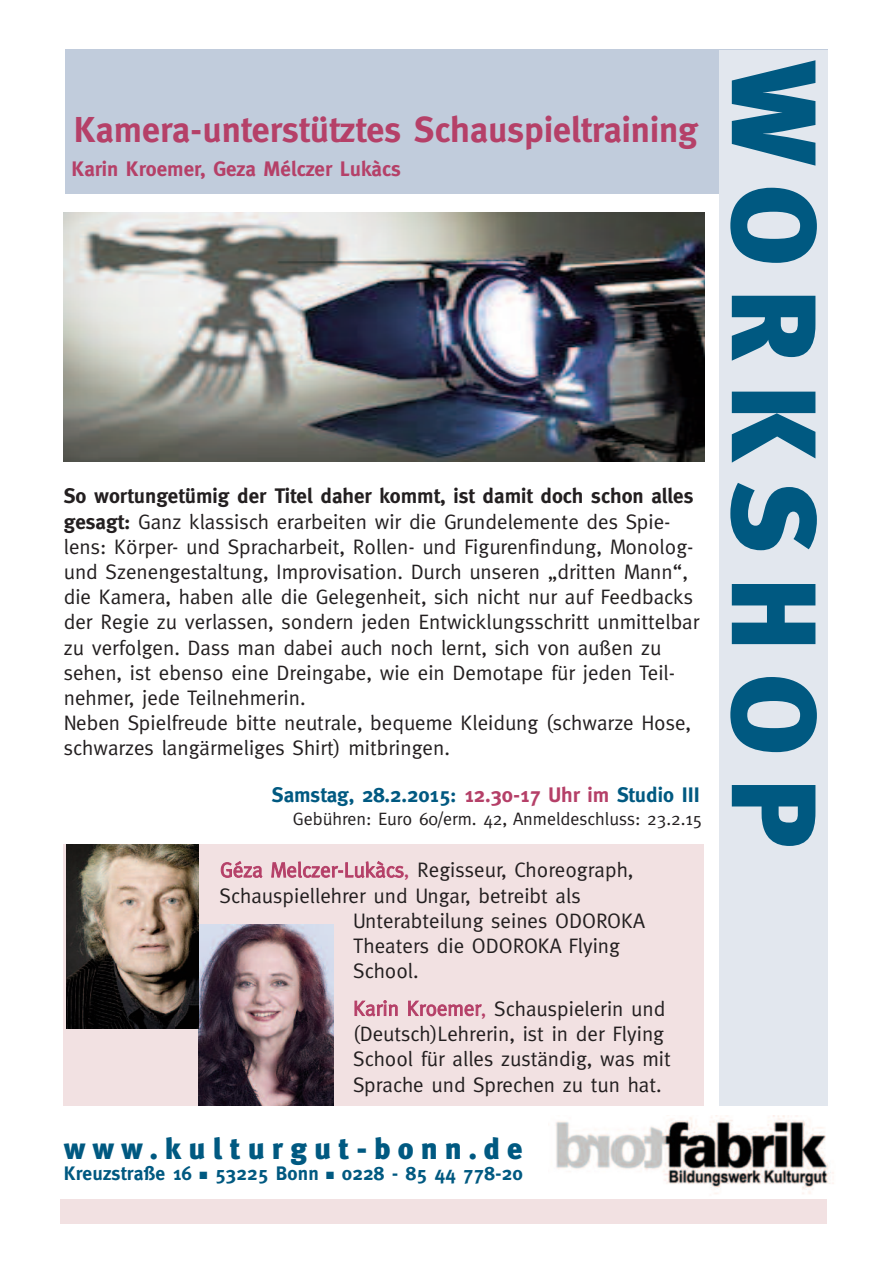
<style>
.page{position:relative;width:893px;height:1263px;background:#fff}
.page>*{position:absolute;margin:0;border:0;box-sizing:border-box;transform-origin:0 0}
.t1{font:900 120px "Meta Plus";letter-spacing:.165em;color:#005981}
.t2{font:700 36px "Meta";color:#b54068}
.t3{font:900 30px "Meta Plus";letter-spacing:.235em;color:#005981}
.t4{font:21px/25.2px "Meta";color:#231f20}
.t5{font:700 21px "Meta";color:#005981}
.t6{font:700 21px "Meta";color:#b54068}
.t7{font:700 19.5px "Meta";letter-spacing:.01em;color:#005981}
.t8{font:18px "Meta";color:#231f20}
.s1{font-weight:700}
.s2{color:#b54068}
</style>
<div class="page">
<div style="left:65px;top:50px;width:762px;height:144px;background:#c1ccdc"></div>
<div style="left:719px;top:50px;width:108px;height:1056px;background:#e2e7ee"></div>
<div style="left:64px;top:844px;width:640px;height:261px;background:#f2e1e2"></div>
<img style="left:555px;top:1116px;width:279px;height:78px">
<img style="left:64px;top:213px;width:640px;height:249px">
<img style="left:199px;top:924px;width:135px;height:182px">
<img style="left:66px;top:844px;width:133px;height:185px">
<div style="left:61px;top:1199px;width:766px;height:24px;background:#f2e1e2"></div>
<h2 class="t2" style="left:74px;top:109px;width:626px">Kamera-unterstütztes Schauspieltraining</h2>
<p class="t6" style="left:71px;top:156px;width:331px">Karin Kroemer, Geza Mélczer Lukàcs</p>
<p class="t4" style="left:64px;top:483px;width:637px"><span class="s1">So wortungetümig der Titel daher kommt, ist damit doch schon alles gesagt:</span> Ganz klassisch erarbeiten wir die Grundelemente des Spie&shy;lens: Körper- und Spracharbeit, Rollen- und Figurenfindung, Monolog&shy;und Szenengestaltung, Improvisation. Durch unseren „dritten Mann“, die Kamera, haben alle die Gelegenheit, sich nicht nur auf Feedbacks der Regie zu verlassen, sondern jeden Entwicklungsschritt unmittelbar zu verfolgen. Dass man dabei auch noch lernt, sich von außen zu sehen, ist ebenso eine Dreingabe, wie ein Demotape für jeden Teil&shy;nehmer, jede Teilnehmerin.<br>Neben Spielfreude bitte neutrale, bequeme Kleidung (schwarze Hose, schwarzes langärmeliges Shirt) mitbringen.</p>
<p class="t5" style="left:272px;top:783px;width:429px">Samstag, 28.2.2015: <span class="s2">12.30-17 Uhr im</span> Studio III</p>
<p class="t8" style="left:293px;top:808px;width:411px">Gebühren: Euro 60/erm. 42, Anmeldeschluss: 23.2.15</p>
<p class="t4" style="left:220px;top:857px;width:415px"><span class="s2">Géza Melczer-Lukàcs,</span> Regisseur, Choreograph,</p>
<p class="t4" style="left:220px;top:883px;width:363px">Schauspiellehrer und Ungar, betreibt als</p>
<p class="t4" style="left:353px;top:908px;width:294px">Unterabteilung seines ODOROKA</p>
<p class="t4" style="left:353px;top:933px;width:269px">Theaters die ODOROKA Flying</p>
<p class="t4" style="left:353px;top:958px;width:67px">School.</p>
<p class="t4" style="left:353px;top:996px;width:319px"><span class="s2">Karin Kroemer,</span> Schauspielerin und (Deutsch)Lehrerin, ist in der Flying School für alles zuständig, was mit Sprache und Sprechen zu tun hat.</p>
<h3 class="t3" style="left:64px;top:1131px;width:460px">www.kulturgut-bonn.de</h3>
<p class="t7" style="left:64px;top:1162px;width:461px">Kreuzstraße 16 ■ 53225 Bonn ■ 0228 - 85 44 778-20</p>
<h1 class="t1" style="left:843px;top:60px;width:788px;rotate:90deg">WORKSHOP</h1>
</div>
